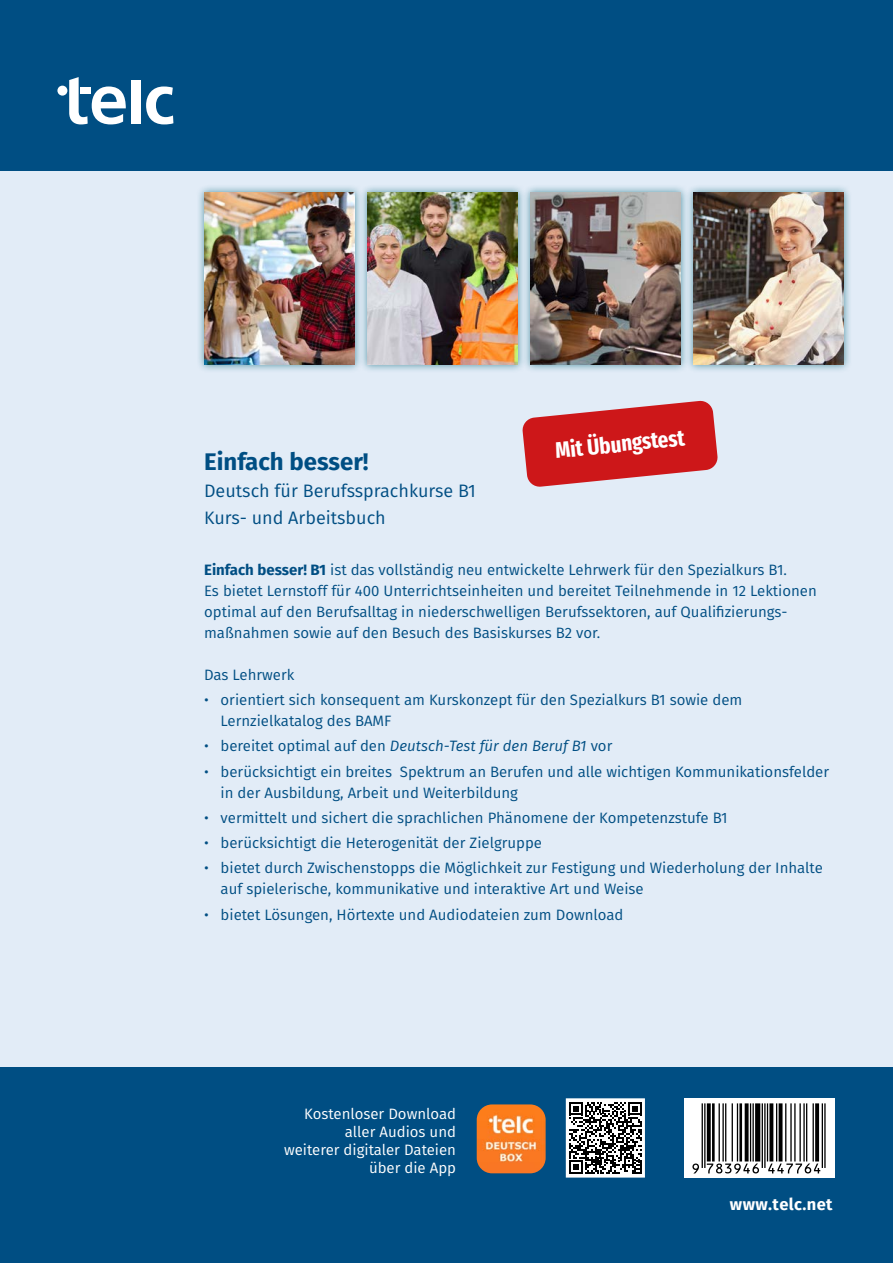
<style>
.page{position:relative;width:893px;height:1263px;background:#e2ecf7}
.page>*{position:absolute;margin:0;border:0;box-sizing:border-box;transform-origin:0 0}
.t1{font:700 24px "Fira Sans";color:#004e83}
.t2{font:700 22.5px "Fira Sans Compressed";color:#fff}
.t3{font:18px/27px "Fira Sans";color:#004e83}
.t4{font:700 16.5px "Fira Sans";letter-spacing:.025em;color:#fff}
.t5{font:15px/21px "Fira Sans";color:#004e83}
.U4_normal{font:15px/18px "Fira Sans";color:#fff;text-align:right}
.s1{font-weight:700}
.s2{font-style:italic}
</style>
<div class="page">
<div style="left:0;top:1067px;width:893px;height:196px;background:#004e83"></div>
<div style="left:0;top:0;width:893px;height:170px;background:#004e83"></div>
<div style="left:359px;top:184px;width:167px;height:189px;background:#07677a;opacity:.65"></div>
<img style="left:367px;top:192px;width:150px;height:173px">
<div style="left:522px;top:184px;width:167px;height:189px;background:#07677a;opacity:.65"></div>
<img style="left:530px;top:192px;width:150px;height:173px">
<div style="left:685px;top:184px;width:167px;height:189px;background:#07677a;opacity:.65"></div>
<img style="left:693px;top:192px;width:150px;height:173px">
<div style="left:196px;top:184px;width:167px;height:189px;background:#07677a;opacity:.65"></div>
<img style="left:204px;top:192px;width:150px;height:173px">
<svg style="left:69px;top:77px;width:104px;height:47px"></svg>
<div style="left:57px;top:86px;width:10px;height:10px;background:#fff;border-radius:50%"></div>
<div style="left:81px;top:88px;width:10px;height:6px;background:#fff"></div>
<div style="left:685px;top:1098px;width:150px;height:80px;background:#fff"></div>
<img style="left:477px;top:1104px;width:69px;height:69px">
<div style="left:566px;top:1099px;width:78px;height:78px;background:#fff"></div>
<svg style="left:569px;top:1102px;width:73px;height:72px"></svg>
<div style="left:566px;top:1098px;width:79px;height:79px;border:1px solid #fff"></div>
<svg style="left:692px;top:1103px;width:134px;height:70px"></svg>
<svg style="left:522px;top:400px;width:196px;height:87px"></svg>
<p class="t2" style="left:553px;top:432px;width:131px;rotate:-6deg">Mit Übungstest</p>
<p class="t1" style="left:204px;top:441px;width:166px">Einfach besser!</p>
<p class="t3" style="left:204px;top:476px;width:273px">Deutsch für Berufssprachkurse B1<br>Kurs- und Arbeitsbuch</p>
<p class="t5" style="left:204px;top:559px;width:614px"><span class="s1">Einfach besser! B1</span> ist das vollständig neu entwickelte Lehrwerk für den Spezialkurs B1.<br>Es bietet Lernstoff für 400 Unterrichtseinheiten und bereitet Teilnehmende in 12 Lektionen</p>
<p class="t5" style="left:204px;top:601px;width:585px">optimal auf den Berufsalltag in niederschwelligen Berufssektoren, auf Qualifizierungs&shy;maßnahmen sowie auf den Besuch des Basiskurses B2 vor.</p>
<p class="t5" style="left:204px;top:664px;width:92px">Das Lehrwerk</p>
<p class="t5" style="left:221px;top:689px;width:523px;text-indent:-16px">• orientiert sich konsequent am Kurskonzept für den Spezialkurs B1 sowie dem<br>Lernzielkatalog des BAMF</p>
<p class="t5" style="left:204px;top:735px;width:410px">• bereitet optimal auf den <span class="s2">Deutsch-Test für den Beruf B1</span> vor</p>
<p class="t5" style="left:221px;top:760px;width:610px;text-indent:-16px">• berücksichtigt ein breites Spektrum an Berufen und alle wichtigen Kommunikationsfelder in der Ausbildung, Arbeit und Weiterbildung</p>
<p class="t5" style="left:204px;top:807px;width:525px">• vermittelt und sichert die sprachlichen Phänomene der Kompetenzstufe B1</p>
<p class="t5" style="left:204px;top:832px;width:339px">• berücksichtigt die Heterogenität der Zielgruppe</p>
<p class="t5" style="left:221px;top:857px;width:604px;text-indent:-16px">• bietet durch Zwischenstopps die Möglichkeit zur Festigung und Wiederholung der Inhalte auf spielerische, kommunikative und interaktive Art und Weise</p>
<p class="t5" style="left:204px;top:903px;width:421px">• bietet Lösungen, Hörtexte und Audiodateien zum Download</p>
<p class="U4_normal" style="left:284px;top:1104px;width:173px">Kostenloser Download aller Audios und<br>weiterer digitaler Dateien über die App</p>
<p class="t4" style="left:730px;top:1191px;width:104px">www.telc.net</p>
</div>
